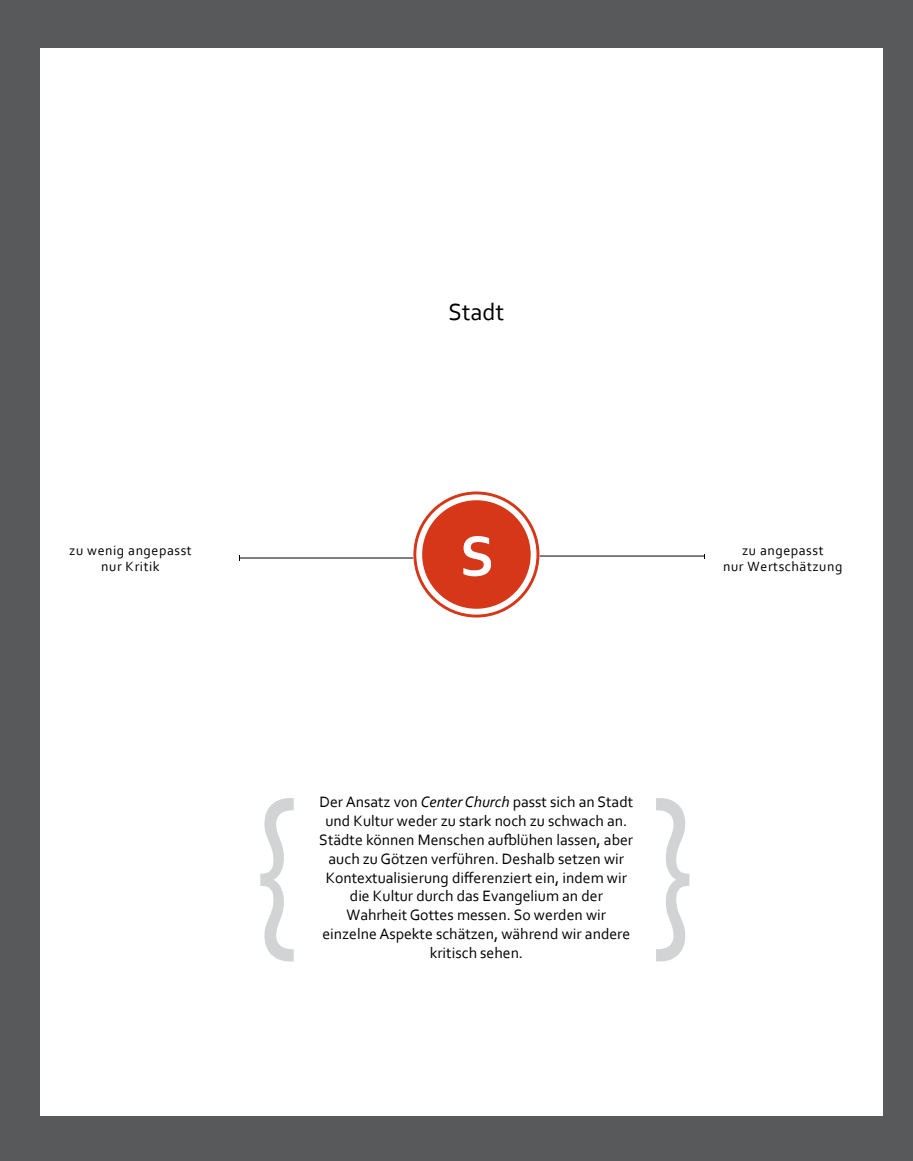
<style>
.page{position:relative;width:913px;height:1161px;background:#58595b}
.page>*{position:absolute;margin:0;border:0;box-sizing:border-box;transform-origin:0 0}
.t1{font:204.4px "Corbel";color:#d1d3d4;scale:.76 1}
.t2{font:700 59.5px "Corbel";color:#fff}
.t3{font:24.5px "Corbel";color:#000}
.t4{font:15.75px/18.9px "Corbel";color:#000;text-align:center}
.t5{font:14px/16.8px "Corbel";letter-spacing:.04em;color:#000;text-align:center}
.s1{font-style:italic}
</style>
<div class="page">
<div style="left:40px;top:48px;width:842px;height:1068px;background:#fff"></div>
<hr style="left:240px;top:558px;width:173px;height:1px;background:#000">
<hr style="left:540px;top:556px;width:165px;height:1px;background:#000">
<div style="left:426px;top:505px;width:100px;height:99px;background:#d53718;border-radius:50%"></div>
<div style="left:413px;top:491px;width:126px;height:126px;border:3px solid #d53718;border-radius:50%"></div>
<div style="left:422px;top:500px;width:109px;height:109px;border:9px solid #d53718;border-radius:50%"></div>
<h3 class="t3" style="left:448px;top:297px;width:57px">Stadt</h3>
<h2 class="t2" style="left:460px;top:519px;width:36px">S</h2>
<p class="t5" style="left:69px;top:541px;width:124px">zu wenig angepasst nur Kritik</p>
<p class="t5" style="left:742px;top:541px;width:83px">zu angepasst</p>
<p class="t5" style="left:723px;top:558px;width:121px">nur Wertschätzung</p>
<h1 class="t1" style="left:251px;top:737px;width:63px">{</h1>
<p class="t4" style="left:319px;top:792px;width:315px">Der Ansatz von <span class="s1">Center Church</span> passt sich an Stadt und Kultur weder zu stark noch zu schwach an.<br>Städte können Menschen aufblühen lassen, aber auch zu Götzen verführen. Deshalb setzen wir Kontextualisierung differenziert ein, indem wir die Kultur durch das Evangelium an der Wahrheit Gottes messen. So werden wir einzelne Aspekte schätzen, während wir andere kritisch sehen.</p>
</div>
